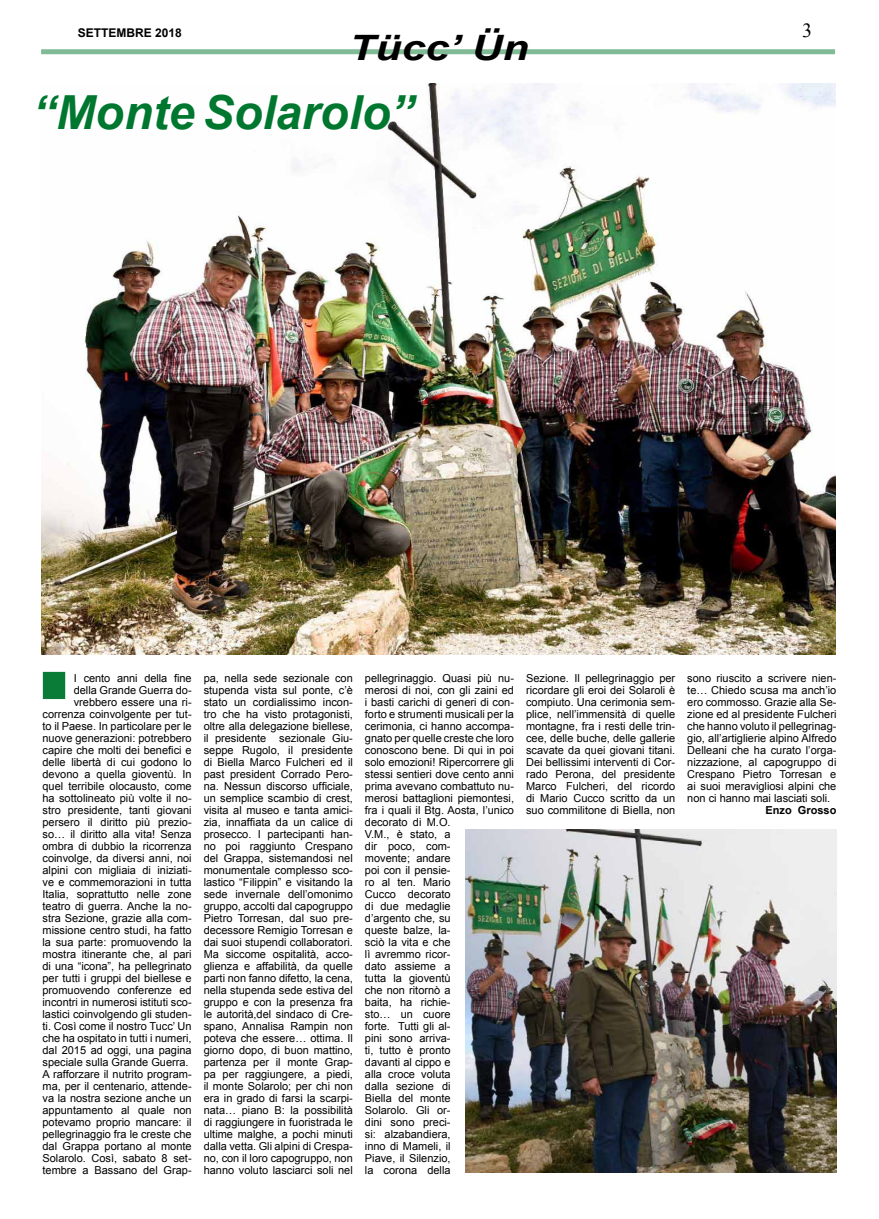
<style>
.page{position:relative;width:879px;height:1219px;background:#fff}
.page>*{position:absolute;margin:0;border:0;box-sizing:border-box;transform-origin:0 0}
.t1{font:italic 700 47px "Arial";color:#00772f}
.t2{font:italic 700 35px "Arial";color:#000;scale:1.23 1}
.t3{font:20px "Times New Roman";color:#000}
.t4{font:700 12px "Arial";color:#000}
.t5{font:11px/12px "Arial";color:#000;text-align:justify}
.t6{font:700 11px "Arial";color:#000}
</style>
<div class="page">
<div style="left:41px;top:49px;width:794px;height:5px;background:#80bb96"></div>
<img style="left:41px;top:84px;width:795px;height:571px">
<div style="left:43px;top:672px;width:22px;height:27px;background:#0b7c37"></div>
<img style="left:465px;top:829px;width:371px;height:344px">
<p class="t4" style="left:78px;top:25px;width:106px">SETTEMBRE 2018</p>
<h3 class="t3" style="left:802px;top:17px;width:11px">3</h3>
<h2 class="t2" style="left:349px;top:25px;width:147px">Tücc’ Ün</h2>
<h1 class="t1" style="left:33px;top:82px;width:383px">“Monte Solarolo”</h1>
<p class="t5" style="left:43px;top:672px;width:151px;text-align:right">I cento anni della fine<br>della Grande Guerra do&shy;vrebbero essere una ri&shy;correnza coinvolgente per tut&shy;to il Paese. In particolare per le nuove generazioni: potrebbero capire che molti dei benefici e delle libertà di cui godono lo devono a quella gioventù. In quel terribile olocausto, come ha sottolineato più volte il no&shy;stro presidente, tanti giovani persero il diritto più prezio&shy;so… il diritto alla vita! Senza ombra di dubbio la ricorrenza coinvolge, da diversi anni, noi alpini con migliaia di iniziati&shy;ve e commemorazioni in tutta<br>Italia, soprattutto nelle zone teatro di guerra. Anche la no&shy;stra Sezione, grazie alla com&shy;missione centro studi, ha fatto la sua parte: promuovendo la mostra itinerante che, al pari di una “icona”, ha pellegrinato per tutti i gruppi del biellese e promuovendo conferenze ed incontri in numerosi istituti sco&shy;lastici coinvolgendo gli studen&shy;ti. Così come il nostro Tucc’ Un che ha ospitato in tutti i numeri, dal 2015 ad oggi, una pagina speciale sulla Grande Guerra.<br>A rafforzare il nutrito program&shy;ma, per il centenario, attende&shy;va la nostra sezione anche un appuntamento al quale non potevamo proprio mancare: il pellegrinaggio fra le creste che dal Grappa portano al monte<br>Solarolo. Così, sabato 8 set&shy;tembre a Bassano del Grap-</p>
<p class="t5" style="left:204px;top:672px;width:151px">pa, nella sede sezionale con stupenda vista sul ponte, c’è stato un cordialissimo incon&shy;tro che ha visto protagonisti, oltre alla delegazione biellese, il presidente sezionale Giu&shy;seppe Rugolo, il presidente di Biella Marco Fulcheri ed il past president Corrado Pero&shy;na. Nessun discorso ufficiale, un semplice scambio di crest, visita al museo e tanta amici&shy;zia, innaffiata da un calice di prosecco. I partecipanti han&shy;no poi raggiunto Crespano del Grappa, sistemandosi nel monumentale complesso sco&shy;lastico “Filippin” e visitando la sede invernale dell’omonimo gruppo, accolti dal capogruppo Pietro Torresan, dal suo pre&shy;decessore Remigio Torresan e dai suoi stupendi collaboratori.<br>Ma siccome ospitalità, acco&shy;glienza e affabilità, da quelle parti non fanno difetto, la cena, nella stupenda sede estiva del gruppo e con la presenza fra le autorità,del sindaco di Cre&shy;spano, Annalisa Rampin non poteva che essere… ottima. Il giorno dopo, di buon mattino, partenza per il monte Grap&shy;pa per raggiungere, a piedi, il monte Solarolo; per chi non era in grado di farsi la scarpi&shy;nata… piano B: la possibilità di raggiungere in fuoristrada le ultime malghe, a pochi minuti dalla vetta. Gli alpini di Crespa&shy;no, con il loro capogruppo, non hanno voluto lasciarci soli nel</p>
<p class="t5" style="left:365px;top:672px;width:151px;text-align:left">pellegrinaggio. Quasi più nu&shy;merosi di noi, con gli zaini ed i basti carichi di generi di con&shy;forto e strumenti musicali per la cerimonia, ci hanno accompa&shy;gnato per quelle creste che loro conoscono bene. Di qui in poi solo emozioni! Ripercorrere gli stessi sentieri dove cento anni prima avevano combattuto nu&shy;merosi battaglioni piemontesi, fra i quali il Btg. Aosta, l’unico decorato di M.O.<br>V.M., è stato, a<br>dir poco, com-<br>movente; andare<br>poi con il pensie-<br>ro al ten. Mario<br>Cucco decorato<br>di due medaglie<br>d’argento che, su<br>queste balze, la-<br>sciò la vita e che<br>lì avremmo ricor-<br>dato assieme a<br>tutta la gioventù<br>che non ritornò a<br>baita, ha richie-<br>sto… un cuore<br>forte. Tutti gli al-<br>pini sono arriva-<br>ti, tutto è pronto<br>davanti al cippo e<br>alla croce voluta<br>dalla sezione di<br>Biella del monte<br>Solarolo. Gli or-<br>dini sono preci-<br>si: alzabandiera,<br>inno di Mameli, il<br>Piave, il Silenzio,<br>la corona della</p>
<p class="t5" style="left:526px;top:672px;width:151px">Sezione. Il pellegrinaggio per ricordare gli eroi dei Solaroli è compiuto. Una cerimonia sem&shy;plice, nell’immensità di quelle montagne, fra i resti delle trin&shy;cee, delle buche, delle gallerie scavate da quei giovani titani.<br>Dei bellissimi interventi di Cor&shy;rado Perona, del presidente Marco Fulcheri, del ricordo di Mario Cucco scritto da un suo commilitone di Biella, non</p>
<p class="t5" style="left:687px;top:672px;width:151px">sono riuscito a scrivere nien&shy;te… Chiedo scusa ma anch’io ero commosso. Grazie alla Se&shy;zione ed al presidente Fulcheri che hanno voluto il pellegrinag&shy;gio, all’artiglierie alpino Alfredo Delleani che ha curato l’orga&shy;nizzazione, al capogruppo di Crespano Pietro Torresan e ai suoi meravigliosi alpini che non ci hanno mai lasciati soli.</p>
<p class="t6" style="left:765px;top:802px;width:72px">Enzo Grosso</p>
</div>
